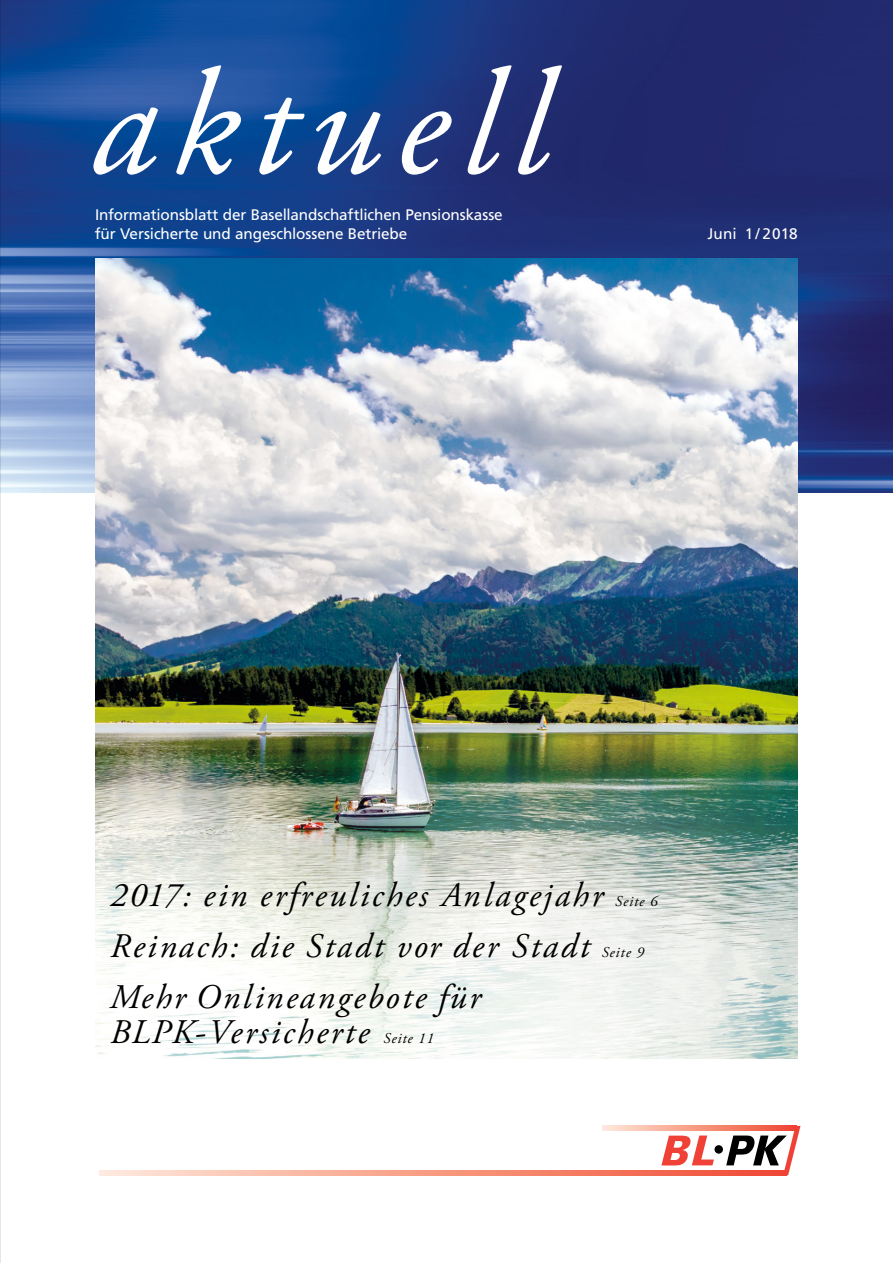
<style>
.page{position:relative;width:893px;height:1263px;background:#fff}
.page>*{position:absolute;margin:0;border:0;box-sizing:border-box;transform-origin:0 0}
.t1{font:italic 34.5px/34.5px "Adobe Garamond Pro";letter-spacing:.075em;color:#000}
.t2{font:15.3px/19.5px "Frutiger LT Pro";letter-spacing:-.005em;color:#fff}
.t3{font:italic 15px "Adobe Garamond Pro";letter-spacing:.055em;color:#000}
</style>
<div class="page">
<img style="left:1px;top:0;width:892px;height:493px">
<div style="left:714px;top:1145px;width:9px;height:9px;background:#000;border-radius:50%"></div>
<svg style="left:661px;top:1135px;width:53px;height:30px"></svg>
<svg style="left:602px;top:1126px;width:124px;height:4px"></svg>
<svg style="left:99px;top:1171px;width:627px;height:4px;background:#f7a08a"></svg>
<svg style="left:726px;top:1126px;width:74px;height:49px"></svg>
<svg style="left:93px;top:65px;width:469px;height:110px"></svg>
<img style="left:95px;top:259px;width:702px;height:799px">
<hr style="left:0;top:0;width:1px;height:1263px;background:#cbcdce">
<p class="t2" style="left:95px;top:205px;width:409px">Informationsblatt der Basellandschaftlichen Pensionskasse für Versicherte und angeschlossene Betriebe</p>
<p class="t2" style="left:707px;top:224px;width:92px">Juni 1 / 2018</p>
<h1 class="t1" style="left:110px;top:879px;width:494px">2017: ein erfreuliches Anlagejahr</h1>
<p class="t3" style="left:615px;top:892px;width:44px">Seite 6</p>
<h1 class="t1" style="left:110px;top:930px;width:481px">Reinach: die Stadt vor der Stadt</h1>
<p class="t3" style="left:602px;top:943px;width:44px">Seite 9</p>
<h1 class="t1" style="left:110px;top:981px;width:372px">Mehr Onlineangebote für<br>BLPK-Versicherte</h1>
<p class="t3" style="left:383px;top:1029px;width:52px">Seite 11</p>
</div>
